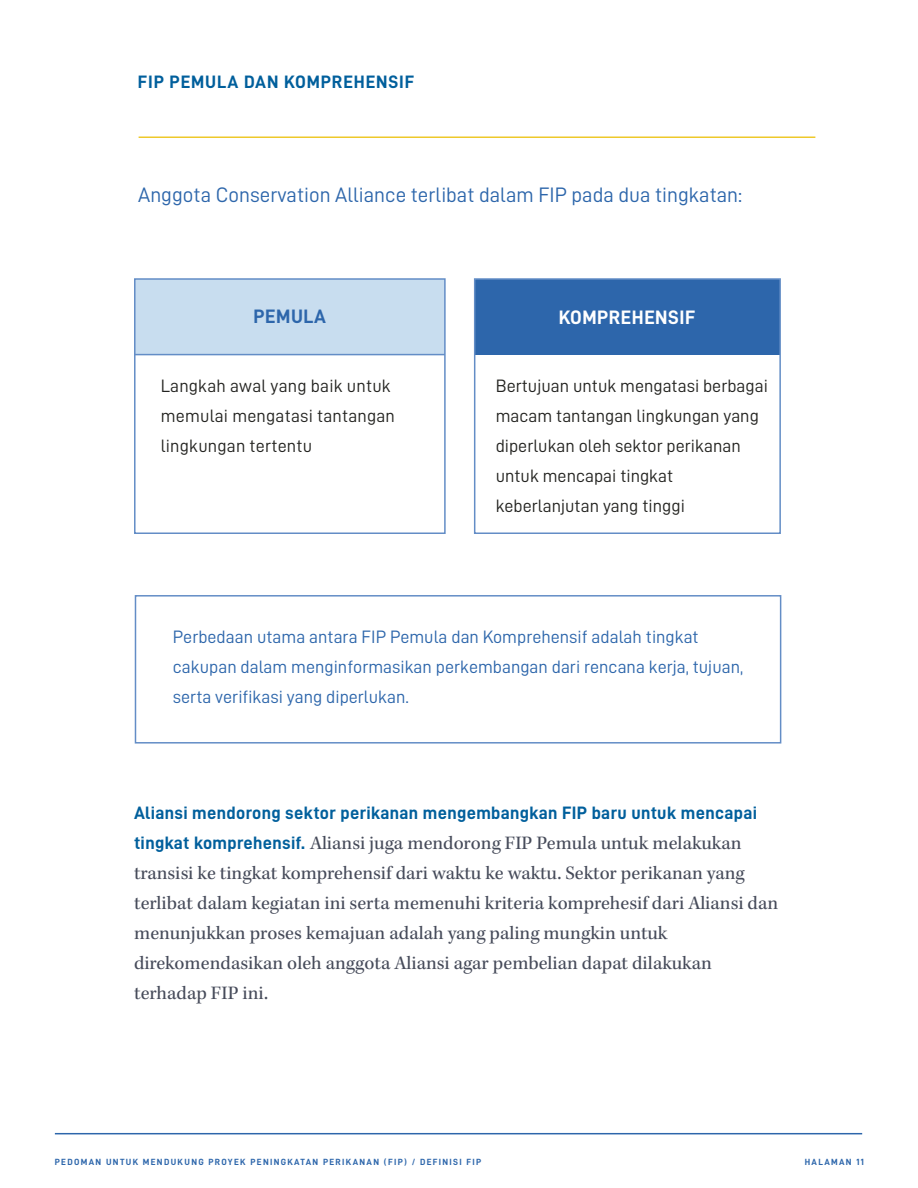
<style>
.page{position:relative;width:918px;height:1188px;background:#fff}
.page>*{position:absolute;margin:0;border:0;box-sizing:border-box;transform-origin:0 0}
.t1{font:21px "D DIN";color:#2d66ab}
.t2{font:19.5px/30px "Kepler Std";color:#464b5a}
.t3{font:19.5px "D DIN Bold";letter-spacing:.03em;color:#fff}
.t4{font:19.5px "D DIN Bold";letter-spacing:.03em;color:#2d66ab}
.t5{font:18px/30px "D DIN";color:#242421}
.t6{font:18px/30px "D DIN";color:#2d66ab}
.t7{font:18px "D DIN Bold";letter-spacing:.02em;color:#005f9c}
.t8{font:18px "D DIN Bold";letter-spacing:.05em;color:#005f9c}
.t9{font:9px "D DIN Bold";letter-spacing:.15em;color:#2d66ab}
.s1{font-family:"D DIN Bold";font-size:18px;color:#005f9c}
</style>
<div class="page">
<hr style="left:55px;top:1133px;width:807px;height:1px;background:#2d66ab">
<div style="left:135px;top:279px;width:310px;height:76px;background:#c8ddef"></div>
<div style="left:475px;top:279px;width:304px;height:76px;background:#2d66ab"></div>
<div style="left:135px;top:595px;width:646px;height:149px;border:2px solid #638dc6"></div>
<div style="left:134px;top:278px;width:312px;height:256px;border:2px solid #638dc6"></div>
<div style="left:474px;top:278px;width:307px;height:256px;border:2px solid #638dc6"></div>
<hr style="left:135px;top:354px;width:310px;height:1px;background:#638dc6">
<hr style="left:139px;top:136px;width:676px;height:2px;background:#eec92b">
<p class="t8" style="left:138px;top:72px;width:278px">FIP PEMULA DAN KOMPREHENSIF</p>
<p class="t1" style="left:138px;top:183px;width:606px">Anggota Conservation Alliance terlibat dalam FIP pada dua tingkatan:</p>
<p class="t4" style="left:254px;top:305px;width:74px">PEMULA</p>
<p class="t5" style="left:161px;top:370px;width:236px">Langkah awal yang baik untuk memulai mengatasi tantangan lingkungan tertentu</p>
<p class="t3" style="left:559px;top:307px;width:138px">KOMPREHENSIF</p>
<p class="t5" style="left:496px;top:370px;width:274px">Bertujuan untuk mengatasi berbagai macam tantangan lingkungan yang diperlukan oleh sektor perikanan untuk mencapai tingkat keberlanjutan yang tinggi</p>
<p class="t6" style="left:173px;top:622px;width:572px">Perbedaan utama antara FIP Pemula dan Komprehensif adalah tingkat cakupan dalam menginformasikan perkembangan dari rencana kerja, tujuan, serta verifikasi yang diperlukan.</p>
<p class="t7" style="left:134px;top:803px;width:625px">Aliansi mendorong sektor perikanan mengembangkan FIP baru untuk mencapai</p>
<p class="t2" style="left:134px;top:829px;width:646px"><span class="s1">tingkat komprehensif.</span> Aliansi juga mendorong FIP Pemula untuk melakukan transisi ke tingkat komprehensif dari waktu ke waktu. Sektor perikanan yang terlibat dalam kegiatan ini serta memenuhi kriteria komprehesif dari Aliansi dan menunjukkan proses kemajuan adalah yang paling mungkin untuk direkomendasikan oleh anggota Aliansi agar pembelian dapat dilakukan terhadap FIP ini.</p>
<p class="t9" style="left:55px;top:1157px;width:378px">PEDOMAN UNTUK MENDUKUNG PROYEK PENINGKATAN PERIKANAN (FIP) / Definisi</p>
<p class="t9" style="left:467px;top:1157px;width:16px">FIP</p>
<p class="t9" style="left:805px;top:1157px;width:61px">HALAMAN 11</p>
</div>
